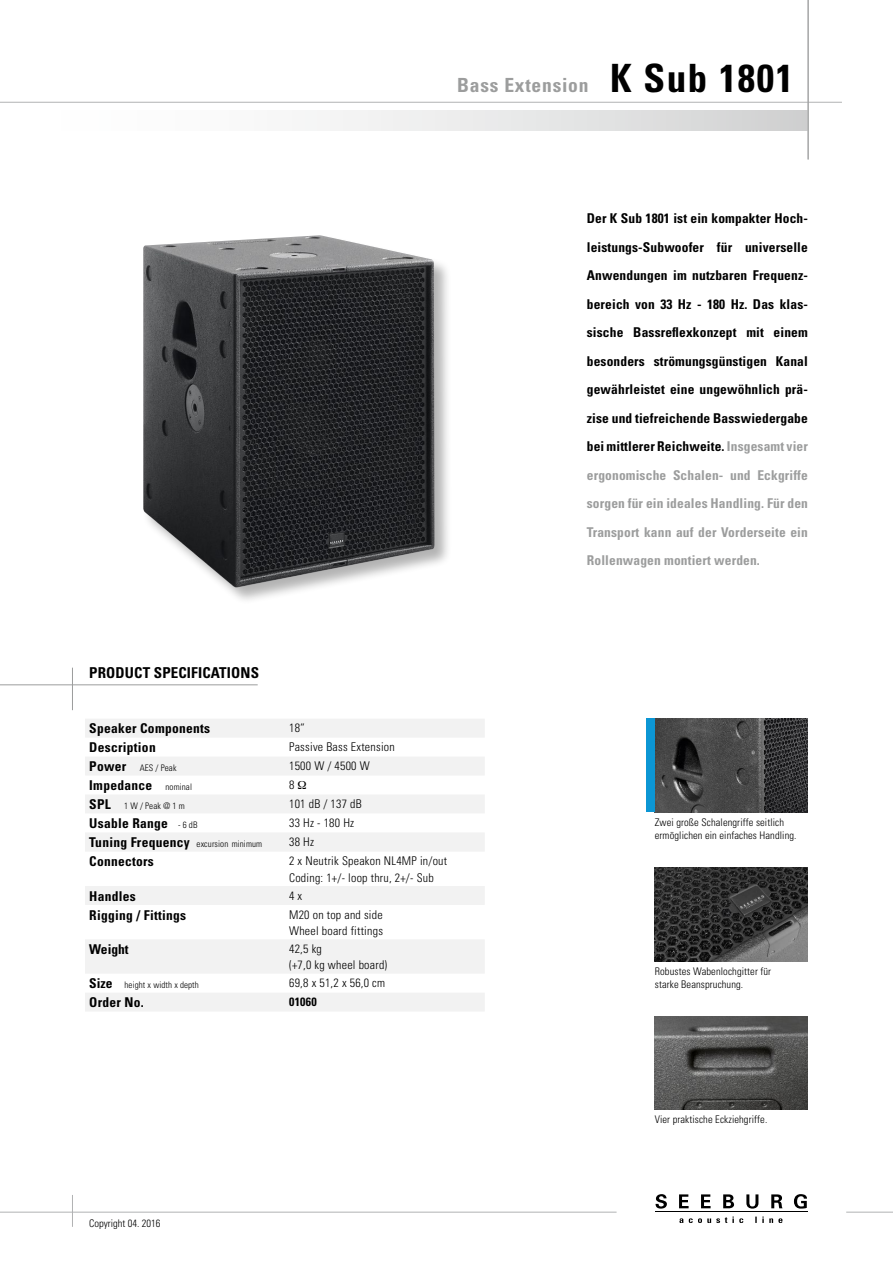
<style>
.page{position:relative;width:893px;height:1263px;background:#fff}
.page>*{position:absolute;margin:0;border:0;box-sizing:border-box;transform-origin:0 0}
.t1{font:700 condensed 39px "Univers LT";letter-spacing:.04em;color:#000}
.t2{font:700 condensed 19.5px "Univers LT";letter-spacing:.04em;color:#9c9d9d}
.t3{font:700 condensed 15px "Univers LT";letter-spacing:.01em;color:#000}
.t4{font:700 condensed 13.5px/28.5px "Univers LT";letter-spacing:.01em;color:#000;text-align:justify}
.t5{font:700 condensed 13.5px "Univers";letter-spacing:.02em;color:#000}
.t6{font:300 condensed 12px/16.5px "Univers";letter-spacing:.02em;color:#000}
.t7{font:700 condensed 12px "Univers LT";letter-spacing:.02em;color:#000}
.t8{font:300 condensed 10.5px/13.5px "Univers";letter-spacing:.01em;color:#000}
.t9{font:300 condensed 9px "Univers";letter-spacing:.01em;color:#000}
.s1{font-weight:700;font-size:13.5px}
.s2{font-weight:300;font-size:9px}
.s3{font-family:"Univers LT";font-weight:300;font-size:9px}
.s4{color:#9c9d9d}
</style>
<div class="page">
<img style="left:655px;top:867px;width:153px;height:94px">
<img style="left:655px;top:719px;width:153px;height:93px">
<img style="left:655px;top:1016px;width:153px;height:94px">
<hr style="left:0;top:102px;width:842px;height:1px;background:#b1b2b3">
<div style="left:0;top:111px;width:808px;height:19px;background:linear-gradient(to right,#fff,#d4d5d5)"></div>
<hr style="left:808px;top:0;width:1px;height:159px;background:#9c9d9d">
<hr style="left:0;top:684px;width:258px;height:1px;background:#9c9d9d">
<hr style="left:72px;top:668px;width:1px;height:42px;background:#9c9d9d">
<hr style="left:0;top:1212px;width:617px;height:1px;background:#b1b2b3">
<hr style="left:846px;top:1212px;width:47px;height:1px;background:#b1b2b3">
<hr style="left:655px;top:1211px;width:152px;height:1px;background:#000">
<svg style="left:679px;top:1216px;width:103px;height:7px"></svg>
<svg style="left:655px;top:1194px;width:12px;height:14px"></svg>
<svg style="left:679px;top:1194px;width:10px;height:14px"></svg>
<svg style="left:701px;top:1194px;width:10px;height:14px"></svg>
<svg style="left:723px;top:1194px;width:11px;height:14px"></svg>
<svg style="left:746px;top:1194px;width:12px;height:14px"></svg>
<svg style="left:771px;top:1194px;width:11px;height:14px"></svg>
<svg style="left:794px;top:1194px;width:13px;height:14px"></svg>
<hr style="left:72px;top:1195px;width:1px;height:32px;background:#b1b2b3">
<div style="left:646px;top:719px;width:9px;height:93px;background:#0c96d4"></div>
<div style="left:142px;top:235px;width:310px;height:370px;background:#000;opacity:.3"></div>
<img style="left:143px;top:235px;width:291px;height:352px">
<svg style="left:85px;top:719px;width:400px;height:292px;fill:#f6f6f6"></svg>
<svg style="left:298px;top:781px;width:8px;height:8px"></svg>
<h2 class="t2" style="left:457px;top:73px;width:133px">Bass Extension</h2>
<h1 class="t1" style="left:610px;top:54px;width:184px">K Sub 1801</h1>
<p class="t3" style="left:89px;top:664px;width:171px">PRODUCT SPECIFICATIONS</p>
<p class="t5" style="left:89px;top:720px;width:122px">Speaker Components</p>
<p class="t6" style="left:289px;top:720px;width:17px">18“</p>
<p class="t5" style="left:89px;top:739px;width:68px">Description</p>
<p class="t6" style="left:289px;top:738px;width:107px">Passive Bass Extension</p>
<p class="t9" style="left:89px;top:763px;width:89px"><span class="s1">Power</span> AES / Peak</p>
<p class="t6" style="left:289px;top:757px;width:82px">1500 W / 4500 W</p>
<p class="t5" style="left:89px;top:777px;width:104px">Impedance <span class="s2">nominal</span></p>
<p class="t6" style="left:289px;top:776px;width:7px">8</p>
<p class="t9" style="left:89px;top:801px;width:97px"><span class="s1">SPL</span> 1 W / Peak @ 1 m</p>
<p class="t6" style="left:289px;top:795px;width:74px">101 dB / 137 dB</p>
<p class="t5" style="left:89px;top:815px;width:110px">Usable Range <span class="s3">- 6 dB</span></p>
<p class="t6" style="left:289px;top:814px;width:67px">33 Hz - 180 Hz</p>
<p class="t9" style="left:89px;top:839px;width:174px"><span class="s1">Tuning Frequency</span> excursion minimum</p>
<p class="t6" style="left:289px;top:833px;width:26px">38 Hz</p>
<p class="t5" style="left:89px;top:853px;width:66px">Connectors</p>
<p class="t6" style="left:289px;top:852px;width:160px">2 x Neutrik Speakon NL4MP in/out<br>Coding: 1+/- loop thru, 2+/- Sub</p>
<p class="t5" style="left:89px;top:888px;width:48px">Handles</p>
<p class="t6" style="left:289px;top:887px;width:15px">4 x</p>
<p class="t4" style="left:89px;top:901px;width:98px">Rigging / Fittings</p>
<p class="t6" style="left:289px;top:906px;width:95px">M20 on top and side<br>Wheel board fittings</p>
<p class="t5" style="left:89px;top:941px;width:41px">Weight</p>
<p class="t6" style="left:289px;top:940px;width:100px">42,5 kg<br>(+7,0 kg wheel board)</p>
<p class="t9" style="left:89px;top:980px;width:111px"><span class="s1">Size</span> height x width x depth</p>
<p class="t6" style="left:289px;top:975px;width:98px">69,8 x 51,2 x 56,0 cm</p>
<p class="t5" style="left:89px;top:994px;width:56px">Order No.</p>
<p class="t7" style="left:289px;top:995px;width:29px">01060</p>
<p class="t8" style="left:89px;top:1216px;width:73px">Copyright 04. 2016</p>
<p class="t4" style="left:587px;top:204px;width:223px">Der K Sub 1801 ist ein kompakter Hoch&shy;leistungs-Subwoofer für universelle Anwendungen im nutzbaren Frequenz&shy;bereich von 33 Hz - 180 Hz. Das klas&shy;sische Bassreflexkonzept mit einem besonders strömungsgünstigen Kanal gewährleistet eine ungewöhnlich prä&shy;zise und tiefreichende Basswiedergabe bei mittlerer Reichweite. <span class="s4">Insgesamt vier ergonomische Schalen- und Eckgriffe sorgen für ein ideales Handling. Für den Transport kann auf der Vorderseite ein Rollenwagen montiert werden.</span></p>
<p class="t8" style="left:655px;top:815px;width:143px">Zwei große Schalengriffe seitlich ermöglichen ein einfaches Handling.</p>
<p class="t8" style="left:655px;top:964px;width:118px">Robustes Wabenlochgitter für starke Beanspruchung.</p>
<p class="t8" style="left:655px;top:1113px;width:114px">Vier praktische Eckziehgriffe.</p>
</div>
